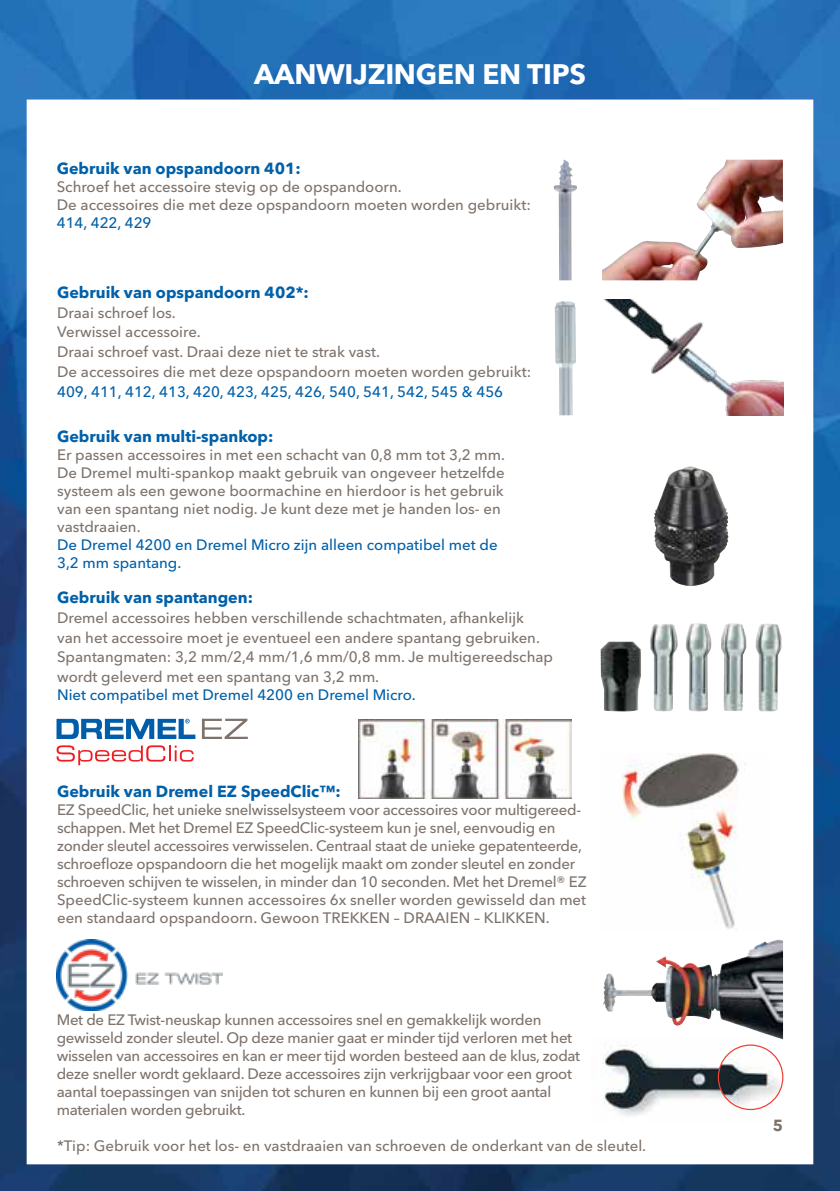
<style>
.page{position:relative;width:840px;height:1191px;background:#fff}
.page>*{position:absolute;margin:0;border:0;box-sizing:border-box;transform-origin:0 0}
.t1{font:700 28px "Avenir Next LT Pro";letter-spacing:-.01em;color:#fff}
.t2{font:700 16px "Avenir Next LT Pro";color:#0060a9}
.t3{font:700 16px "Avenir Next LT Pro";color:#7e736c}
.t4{font:500 15px/18px "Avenir Next LT Pro";letter-spacing:-.02em;color:#7e736c}
.t5{font:500 15px/19.8px "Avenir Next LT Pro";color:#7e736c}
.t6{font:500 15px/18px "Avenir Next LT Pro";color:#0060a9}
</style>
<div class="page">
<img style="left:0;top:0;width:839px;height:1191px">
<img style="left:601px;top:160px;width:181px;height:120px">
<img style="left:600px;top:300px;width:183px;height:115px">
<img style="left:358px;top:719px;width:213px;height:79px">
<img style="left:600px;top:623px;width:181px;height:88px">
<img style="left:653px;top:466px;width:76px;height:120px">
<img style="left:590px;top:1036px;width:181px;height:86px">
<img style="left:718px;top:1045px;width:61px;height:64px">
<div style="left:717px;top:1044px;width:66px;height:66px;border:1px solid #ef3e33;border-radius:50%"></div>
<svg style="left:56px;top:718px;width:139px;height:21px"></svg>
<svg style="left:57px;top:745px;width:137px;height:20px"></svg>
<svg style="left:202px;top:718px;width:46px;height:21px"></svg>
<img style="left:56px;top:939px;width:167px;height:71px">
<img style="left:553px;top:160px;width:23px;height:120px">
<img style="left:554px;top:301px;width:21px;height:114px">
<img style="left:599px;top:753px;width:170px;height:177px">
<img style="left:602px;top:939px;width:175px;height:66px">
<h1 class="t1" style="left:254px;top:57px;width:333px">AANWIJZINGEN EN TIPS</h1>
<p class="t2" style="left:57px;top:158px;width:245px">Gebruik van opspandoorn 401:</p>
<p class="t5" style="left:57px;top:177px;width:475px;line-height:18px">Schroef het accessoire stevig op de opspandoorn.<br>De accessoires die met deze opspandoorn moeten worden gebruikt:</p>
<p class="t6" style="left:57px;top:213px;width:96px">414, 422, 429</p>
<p class="t2" style="left:57px;top:282px;width:253px">Gebruik van opspandoorn 402*:</p>
<p class="t5" style="left:57px;top:302px;width:475px">Draai schroef los.<br>Verwissel accessoire.<br>Draai schroef vast. Draai deze niet te strak vast.<br>De accessoires die met deze opspandoorn moeten worden gebruikt:</p>
<p class="t6" style="left:57px;top:383px;width:447px">409, 411, 412, 413, 420, 423, 425, 426, 540, 541, 542, 545 &amp; 456</p>
<p class="t2" style="left:57px;top:426px;width:218px">Gebruik van multi-spankop:</p>
<p class="t5" style="left:57px;top:445px;width:449px;line-height:18px">Er passen accessoires in met een schacht van 0,8 mm tot 3,2 mm.<br>De Dremel multi-spankop maakt gebruik van ongeveer hetzelfde systeem als een gewone boormachine en hierdoor is het gebruik van een spantang niet nodig. Je kunt deze met je handen los- en vastdraaien.</p>
<p class="t6" style="left:57px;top:535px;width:442px">De Dremel 4200 en Dremel Micro zijn alleen compatibel met de<br>3,2 mm spantang.</p>
<p class="t2" style="left:57px;top:587px;width:197px">Gebruik van spantangen:</p>
<p class="t5" style="left:57px;top:607px;width:497px">Dremel accessoires hebben verschillende schachtmaten, afhankelijk<br>van het accessoire moet je eventueel een andere spantang gebruiken.<br>Spantangmaten: 3,2 mm/2,4 mm/1,6 mm/0,8 mm. Je multigereedschap wordt geleverd met een spantang van 3,2 mm.</p>
<p class="t6" style="left:57px;top:686px;width:360px">Niet compatibel met Dremel 4200 en Dremel Micro.</p>
<p class="t2" style="left:57px;top:781px;width:285px">Gebruik van Dremel EZ SpeedClic™:</p>
<p class="t4" style="left:57px;top:800px;width:531px">EZ SpeedClic, het unieke snelwisselsysteem voor accessoires voor multigereed&shy;schappen. Met het Dremel EZ SpeedClic-systeem kun je snel, eenvoudig en zonder sleutel accessoires verwisselen. Centraal staat de unieke gepatenteerde, schroefloze opspandoorn die het mogelijk maakt om zonder sleutel en zonder schroeven schijven te wisselen, in minder dan 10 seconden. Met het Dremel® EZ SpeedClic-systeem kunnen accessoires 6x sneller worden gewisseld dan met een standaard opspandoorn. Gewoon TREKKEN – DRAAIEN – KLIKKEN.</p>
<p class="t4" style="left:57px;top:1010px;width:524px">Met de EZ Twist-neuskap kunnen accessoires snel en gemakkelijk worden gewisseld zonder sleutel. Op deze manier gaat er minder tijd verloren met het wisselen van accessoires en kan er meer tijd worden besteed aan de klus, zodat deze sneller wordt geklaard. Deze accessoires zijn verkrijgbaar voor een groot aantal toepassingen van snijden tot schuren en kunnen bij een groot aantal materialen worden gebruikt.</p>
<p class="t5" style="left:57px;top:1136px;width:590px">*Tip: Gebruik voor het los- en vastdraaien van schroeven de onderkant van de sleutel.</p>
<p class="t3" style="left:772px;top:1116px;width:12px">5</p>
</div>
